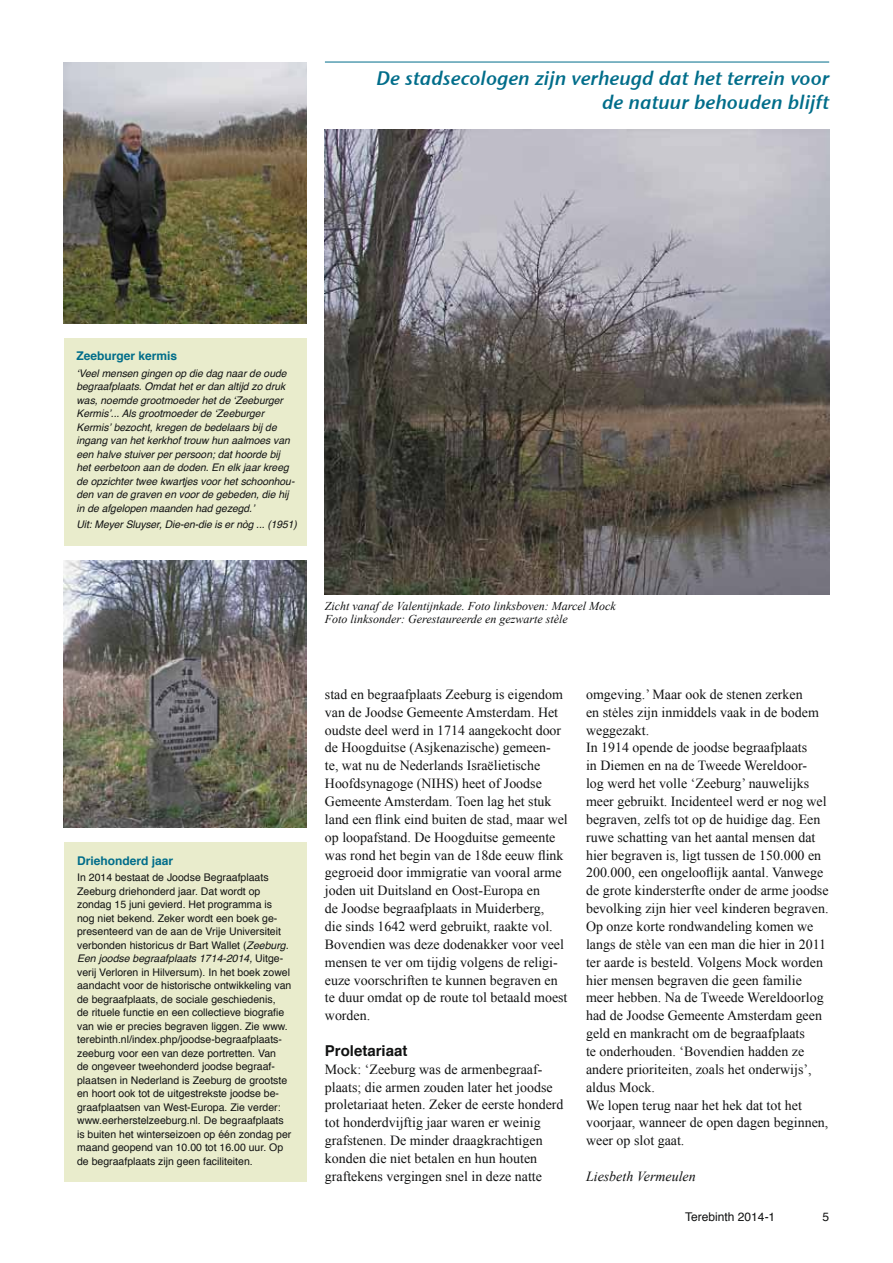
<style>
.page{position:relative;width:893px;height:1263px;background:#fff}
.page>*{position:absolute;margin:0;border:0;box-sizing:border-box;transform-origin:0 0}
.t1{font:19.5px/24px "Stone Sans Sem OSITCTT Semi Ita";letter-spacing:.005em;color:#006d8a;text-align:right}
.t2{font:700 15px "Helvetica";color:#111212}
.t3{font:13.95px/17.9px "Times New Roman";color:#111212}
.t4{font:italic 13.95px "Times New Roman";color:#111212}
.t5{font:italic 12px/13.5px "Times New Roman";color:#111212}
.t6{font:700 12px "Helvetica";color:#006d8a}
.t7{font:12px "Helvetica";color:#111212}
.t8{font:10.5px/13.5px "Helvetica";color:#111212}
.t9{font:italic 10.5px/13.5px "Helvetica";color:#111212}
.s1{font-style:italic}
</style>
<div class="page">
<div style="left:64px;top:338px;width:243px;height:208px;background:#e9eccc"></div>
<hr style="left:325px;top:62px;width:504px;height:1px;background:#006d8a">
<div style="left:64px;top:842px;width:243px;height:340px;background:#e9eccc"></div>
<img style="left:64px;top:560px;width:243px;height:267px">
<img style="left:64px;top:62px;width:243px;height:261px">
<img style="left:325px;top:129px;width:504px;height:466px">
<h1 class="t1" style="left:376px;top:66px;width:454px">De stadsecologen zijn verheugd dat het terrein voor de natuur behouden blijft</h1>
<p class="t6" style="left:77px;top:351px;width:102px">Zeeburger kermis</p>
<p class="t9" style="left:77px;top:367px;width:220px">‘Veel mensen gingen op die dag naar de oude begraafplaats. Omdat het er dan altijd zo druk was, noemde grootmoeder het de ‘Zeeburger Kermis’... Als grootmoeder de ‘Zeeburger Kermis’ bezocht, kregen de bedelaars bij de ingang van het kerkhof trouw hun aalmoes van een halve stuiver per persoon; dat hoorde bij het eerbetoon aan de doden. En elk jaar kreeg de opzichter twee kwartjes voor het schoonhou&shy;den van de graven en voor de gebeden, die hij in de afgelopen maanden had gezegd.’</p>
<p class="t9" style="left:77px;top:519px;width:222px">Uit: Meyer Sluyser, Die-en-die is er nòg ... (1951)</p>
<p class="t6" style="left:77px;top:855px;width:98px">Driehonderd jaar</p>
<p class="t8" style="left:77px;top:872px;width:216px">In 2014 bestaat de Joodse Begraafplaats Zeeburg driehonderd jaar. Dat wordt op zondag 15 juni gevierd. Het programma is nog niet bekend. Zeker wordt een boek ge&shy;presenteerd van de aan de Vrije Universiteit verbonden historicus dr Bart Wallet (<span class="s1">Zeeburg.<br>Een joodse begraafplaats 1714-2014,</span> Uitge&shy;verij Verloren in Hilversum). In het boek zowel aandacht voor de historische ontwikkeling van de begraafplaats, de sociale geschiedenis,<br>de rituele functie en een collectieve biografie van wie er precies begraven liggen. Zie www. terebinth.nl/index.php/joodse-begraafplaats&shy;zeeburg voor een van deze portretten. Van<br>de ongeveer tweehonderd joodse begraaf&shy;plaatsen in Nederland is Zeeburg de grootste en hoort ook tot de uitgestrekste joodse be&shy;graafplaatsen van West-Europa. Zie verder: www.eerherstelzeeburg.nl. De begraafplaats is buiten het winterseizoen op één zondag per maand geopend van 10.00 tot 16.00 uur. Op de begraafplaats zijn geen faciliteiten.</p>
<p class="t5" style="left:325px;top:599px;width:292px">Zicht vanaf de Valentijnkade. Foto linksboven: Marcel Mock<br>Foto linksonder: Gerestaureerde en gezwarte stèle</p>
<p class="t3" style="left:325px;top:685px;width:244px">stad en begraafplaats Zeeburg is eigendom van de Joodse Gemeente Amsterdam. Het oudste deel werd in 1714 aangekocht door de Hoogduitse (Asjkenazische) gemeen-<br>te, wat nu de Nederlands Israëlietische Hoofdsynagoge (NIHS) heet of Joodse Gemeente Amsterdam. Toen lag het stuk land een flink eind buiten de stad, maar wel op loopafstand. De Hoogduitse gemeente was rond het begin van de 18de eeuw flink gegroeid door immigratie van vooral arme joden uit Duitsland en Oost-Europa en<br>de Joodse begraafplaats in Muiderberg,<br>die sinds 1642 werd gebruikt, raakte vol.<br>Bovendien was deze dodenakker voor veel mensen te ver om tijdig volgens de religi&shy;euze voorschriften te kunnen begraven en te duur omdat op de route tol betaald moest worden.</p>
<p class="t2" style="left:325px;top:1044px;width:84px">Proletariaat</p>
<p class="t3" style="left:325px;top:1060px;width:240px">Mock: ‘Zeeburg was de armenbegraaf&shy;plaats; die armen zouden later het joodse proletariaat heten. Zeker de eerste honderd tot honderdvijftig jaar waren er weinig grafstenen. De minder draagkrachtigen konden die niet betalen en hun houten graftekens vergingen snel in deze natte</p>
<p class="t3" style="left:586px;top:685px;width:244px">omgeving.’ Maar ook de stenen zerken<br>en stėles zijn inmiddels vaak in de bodem weggezakt.<br>In 1914 opende de joodse begraafplaats<br>in Diemen en na de Tweede Wereldoor-<br>log werd het volle ‘Zeeburg’ nauwelijks meer gebruikt. Incidenteel werd er nog wel begraven, zelfs tot op de huidige dag. Een ruwe schatting van het aantal mensen dat hier begraven is, ligt tussen de 150.000 en 200.000, een ongelooflijk aantal. Vanwege de grote kindersterfte onder de arme joodse bevolking zijn hier veel kinderen begraven.<br>Op onze korte rondwandeling komen we langs de stèle van een man die hier in 2011 ter aarde is besteld. Volgens Mock worden hier mensen begraven die geen familie meer hebben. Na de Tweede Wereldoorlog had de Joodse Gemeente Amsterdam geen geld en mankracht om de begraafplaats<br>te onderhouden. ‘Bovendien hadden ze andere prioriteiten, zoals het onderwijs’, aldus Mock.<br>We lopen terug naar het hek dat tot het voorjaar, wanneer de open dagen beginnen, weer op slot gaat.</p>
<p class="t4" style="left:586px;top:1168px;width:111px">Liesbeth Vermeulen</p>
<p class="t7" style="left:685px;top:1211px;width:92px">Terebinth 2014-1</p>
<p class="t7" style="left:822px;top:1211px;width:8px">5</p>
</div>
